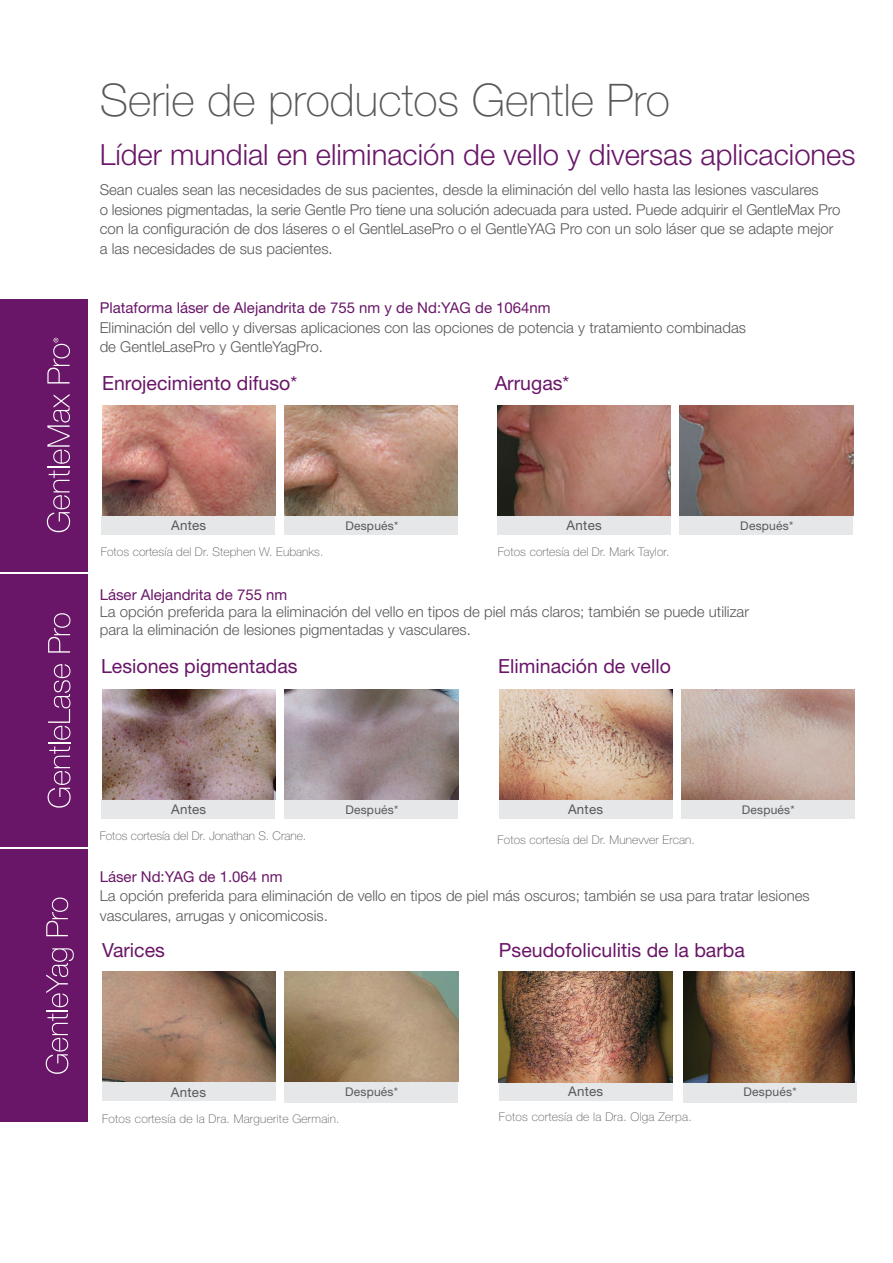
<style>
.page{position:relative;width:893px;height:1263px;background:#fff}
.page>*{position:absolute;margin:0;border:0;box-sizing:border-box;transform-origin:0 0}
.t1{font:100 45px "Helvetica Neue LT Pro";color:#57585a}
.t2{font:300 29.25px "Helvetica Neue LT Pro";color:#691668}
.t3{font:19.5px "Helvetica Neue LT Std";color:#691668}
.t4{font:300 15px/19.5px "Helvetica Neue LT Pro";color:#57585a}
.t5{font:15px "Helvetica Neue LT Std";color:#691668}
.t6{font:13.35px "Helvetica Neue LT Std";letter-spacing:.02em;color:#57585a}
.t7{font:100 12px "Helvetica Neue LT Pro";letter-spacing:.01em;color:#57585a}
.t8{font:12px "Helvetica Neue LT Std";letter-spacing:.02em;color:#57585a}
</style>
<div class="page">
<div style="left:0;top:299px;width:87px;height:272px;background:#691668"></div>
<div style="left:0;top:574px;width:87px;height:273px;background:#691668"></div>
<div style="left:0;top:849px;width:87px;height:273px;background:#691668"></div>
<div style="left:102px;top:515px;width:173px;height:20px;background:#e6e7e9"></div>
<div style="left:498px;top:515px;width:173px;height:20px;background:#e6e7e9"></div>
<div style="left:285px;top:515px;width:173px;height:20px;background:#e6e7e9"></div>
<div style="left:680px;top:515px;width:173px;height:20px;background:#e6e7e9"></div>
<img style="left:498px;top:405px;width:173px;height:110px">
<img style="left:102px;top:405px;width:173px;height:110px">
<img style="left:680px;top:405px;width:173px;height:110px">
<img style="left:285px;top:405px;width:173px;height:110px">
<div style="left:102px;top:799px;width:173px;height:20px;background:#e6e7e9"></div>
<div style="left:285px;top:799px;width:173px;height:20px;background:#e6e7e9"></div>
<img style="left:102px;top:690px;width:173px;height:109px">
<div style="left:499px;top:799px;width:173px;height:20px;background:#e6e7e9"></div>
<div style="left:681px;top:799px;width:173px;height:20px;background:#e6e7e9"></div>
<img style="left:499px;top:690px;width:173px;height:109px">
<img style="left:681px;top:690px;width:173px;height:109px">
<img style="left:285px;top:690px;width:173px;height:109px">
<div style="left:102px;top:1081px;width:173px;height:20px;background:#e6e7e9"></div>
<div style="left:499px;top:1081px;width:173px;height:20px;background:#e6e7e9"></div>
<div style="left:285px;top:1081px;width:173px;height:21px;background:#e6e7e9"></div>
<div style="left:683px;top:1081px;width:174px;height:21px;background:#e6e7e9"></div>
<img style="left:102px;top:971px;width:173px;height:110px">
<img style="left:499px;top:971px;width:173px;height:111px">
<img style="left:285px;top:971px;width:173px;height:110px">
<img style="left:683px;top:971px;width:171px;height:111px">
<svg style="left:47px;top:394px;width:23px;height:138px"></svg>
<svg style="left:47px;top:338px;width:23px;height:45px"></svg>
<svg style="left:48px;top:664px;width:23px;height:144px"></svg>
<svg style="left:48px;top:613px;width:22px;height:40px"></svg>
<svg style="left:46px;top:948px;width:28px;height:126px"></svg>
<svg style="left:46px;top:897px;width:22px;height:39px"></svg>
<h1 class="t1" style="left:100px;top:73px;width:572px">Serie de productos Gentle Pro</h1>
<h2 class="t2" style="left:100px;top:137px;width:757px">Líder mundial en eliminación de vello y diversas aplicaciones</h2>
<p class="t4" style="left:100px;top:180px;width:742px">Sean cuales sean las necesidades de sus pacientes, desde la eliminación del vello hasta las lesiones vasculares<br>o lesiones pigmentadas, la serie Gentle Pro tiene una solución adecuada para usted. Puede adquirir el GentleMax Pro con la configuración de dos láseres o el GentleLasePro o el GentleYAG Pro con un solo láser que se adapte mejor a las necesidades de sus pacientes.</p>
<p class="t5" style="left:100px;top:299px;width:452px">Plataforma láser de Alejandrita de 755 nm y de Nd:YAG de 1064nm</p>
<p class="t4" style="left:100px;top:317px;width:648px">Eliminación del vello y diversas aplicaciones con las opciones de potencia y tratamiento combinadas de GentleLasePro y GentleYagPro.</p>
<h3 class="t3" style="left:102px;top:371px;width:197px">Enrojecimiento difuso*</h3>
<h3 class="t3" style="left:495px;top:371px;width:76px">Arrugas*</h3>
<p class="t6" style="left:171px;top:517px;width:37px">Antes</p>
<p class="t8" style="left:345px;top:518px;width:55px">Después*</p>
<p class="t6" style="left:567px;top:517px;width:37px">Antes</p>
<p class="t8" style="left:740px;top:518px;width:55px">Después*</p>
<p class="t7" style="left:101px;top:544px;width:224px">Fotos cortesía del Dr. Stephen W. Eubanks.</p>
<p class="t7" style="left:498px;top:544px;width:173px">Fotos cortesía del Dr. Mark Taylor.</p>
<p class="t5" style="left:100px;top:586px;width:189px">Láser Alejandrita de 755 nm</p>
<p class="t4" style="left:100px;top:603px;width:651px;line-height:17.2px">La opción preferida para la eliminación del vello en tipos de piel más claros; también se puede utilizar para la eliminación de lesiones pigmentadas y vasculares.</p>
<h3 class="t3" style="left:101px;top:655px;width:198px">Lesiones pigmentadas</h3>
<h3 class="t3" style="left:498px;top:655px;width:174px">Eliminación de vello</h3>
<p class="t6" style="left:171px;top:801px;width:37px">Antes</p>
<p class="t8" style="left:345px;top:803px;width:55px">Después*</p>
<p class="t7" style="left:100px;top:829px;width:208px">Fotos cortesía del Dr. Jonathan S. Crane.</p>
<p class="t6" style="left:568px;top:801px;width:37px">Antes</p>
<p class="t8" style="left:742px;top:803px;width:55px">Después*</p>
<p class="t7" style="left:498px;top:833px;width:199px">Fotos cortesía del Dr. Munevver Ercan.</p>
<p class="t5" style="left:100px;top:868px;width:184px">Láser Nd:YAG de 1.064 nm</p>
<p class="t4" style="left:100px;top:886px;width:711px">La opción preferida para eliminación de vello en tipos de piel más oscuros; también se usa para tratar lesiones vasculares, arrugas y onicomicosis.</p>
<h3 class="t3" style="left:102px;top:938px;width:64px">Varices</h3>
<h3 class="t3" style="left:499px;top:938px;width:247px">Pseudofoliculitis de la barba</h3>
<p class="t6" style="left:171px;top:1084px;width:37px">Antes</p>
<p class="t8" style="left:345px;top:1085px;width:55px">Después*</p>
<p class="t6" style="left:568px;top:1083px;width:37px">Antes</p>
<p class="t8" style="left:744px;top:1085px;width:55px">Después*</p>
<p class="t7" style="left:499px;top:1110px;width:194px">Fotos cortesía de la Dra. Olga Zerpa.</p>
<p class="t7" style="left:102px;top:1112px;width:239px">Fotos cortesía de la Dra. Marguerite Germain.</p>
</div>
